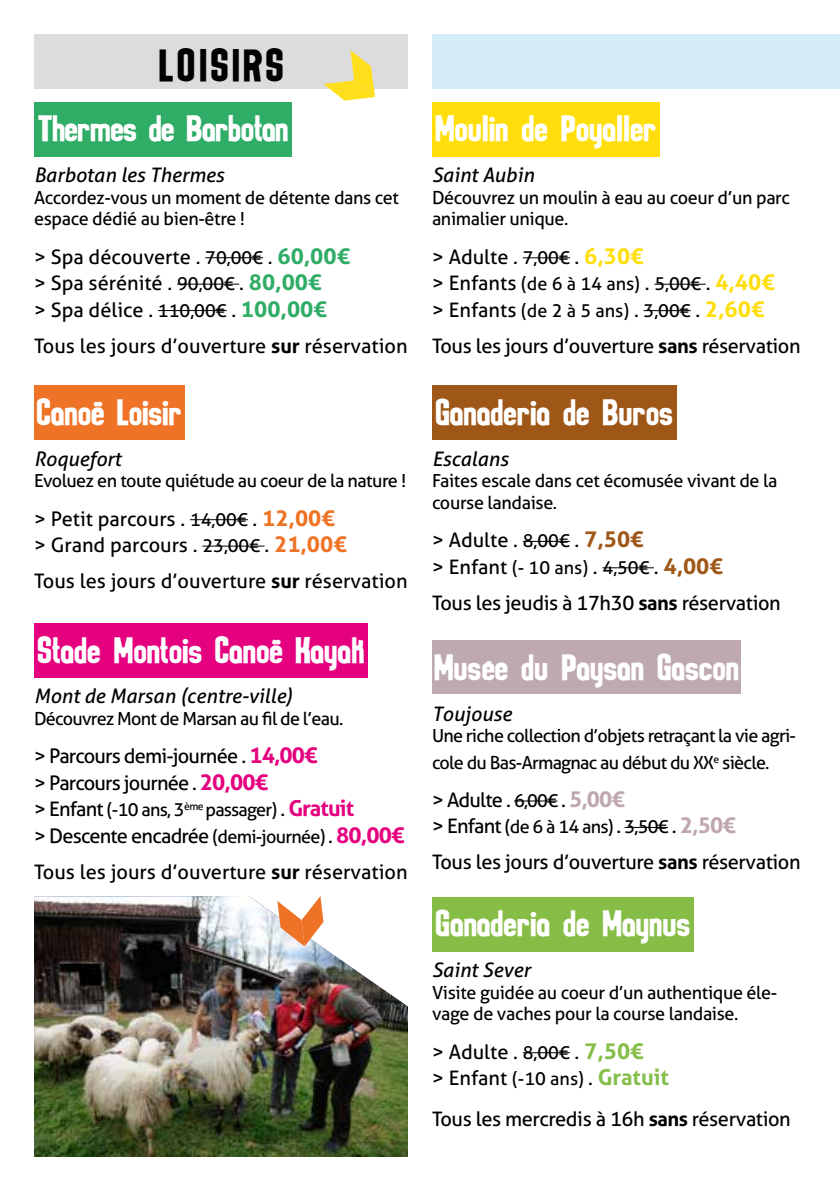
<style>
.page{position:relative;width:840px;height:1191px;background:#fff}
.page>*{position:absolute;margin:0;border:0;box-sizing:border-box;transform-origin:0 0}
.t1{font:32px "Pariri";letter-spacing:.1em;color:#020203}
.t2{font:26px "Pariri";color:#fff}
.t3{font:26px "Pariri";letter-spacing:-.02em;color:#fff}
.t4{font:20px/26.4px "Aller";color:#000}
.t5{font:20px "Aller";letter-spacing:-.02em;color:#000}
.t6{font:italic 20px "Aller";color:#000}
.t7{font:20px/26.4px "Aller";letter-spacing:-.04em;color:#000}
.t8{font:18px/21.6px "Aller";letter-spacing:-.02em;color:#000}
.t9{font:18px/26.4px "Aller";letter-spacing:-.04em;color:#000}
.t10{font:18px/26.4px "Aller";color:#000}
.s1{font-size:18px}
.s2{font-weight:700;font-size:22px;color:#2fac66}
.s3{font-weight:700}
.s4{font-weight:700;font-size:22px;color:#ee7326}
.s5{font-weight:700;font-size:22px;color:#e4007e}
.s6{font-size:20px}
.s7{font-weight:700;font-size:22px;color:#ffde0c}
.s8{font-weight:700;font-size:22px;color:#9f5718}
.s9{font-weight:700;font-size:22px;color:#bfa7b0}
.s10{font-weight:700;font-size:22px;color:#85be49}
</style>
<div class="page">
<img style="left:34px;top:896px;width:374px;height:261px">
<div style="left:34px;top:102px;width:258px;height:54px;background:#2fac66"></div>
<hr style="left:205px;top:257px;width:58px;height:1px;background:#000">
<hr style="left:177px;top:284px;width:62px;height:1px;background:#000">
<hr style="left:158px;top:310px;width:68px;height:1px;background:#000">
<div style="left:34px;top:385px;width:150px;height:55px;background:#ee7326"></div>
<hr style="left:190px;top:519px;width:58px;height:1px;background:#000">
<hr style="left:202px;top:545px;width:62px;height:1px;background:#000">
<div style="left:34px;top:623px;width:334px;height:54px;background:#e4007e"></div>
<div style="left:432px;top:102px;width:227px;height:54px;background:#ffde0c"></div>
<hr style="left:522px;top:257px;width:47px;height:1px;background:#000">
<hr style="left:654px;top:284px;width:51px;height:1px;background:#000">
<hr style="left:643px;top:310px;width:47px;height:1px;background:#000">
<div style="left:432px;top:385px;width:243px;height:55px;background:#9f5718"></div>
<hr style="left:522px;top:541px;width:47px;height:1px;background:#000">
<hr style="left:602px;top:567px;width:51px;height:1px;background:#000">
<div style="left:432px;top:640px;width:308px;height:53px;background:#bfa9b1"></div>
<hr style="left:513px;top:800px;width:44px;height:1px;background:#000">
<hr style="left:624px;top:827px;width:43px;height:1px;background:#000">
<div style="left:432px;top:896px;width:261px;height:55px;background:#86bd47"></div>
<hr style="left:522px;top:1052px;width:47px;height:1px;background:#000">
<div style="left:34px;top:34px;width:374px;height:55px;background:#dcdbdd"></div>
<div style="left:432px;top:34px;width:407px;height:55px;background:#d4edf9"></div>
<svg style="left:277px;top:896px;width:46px;height:50px"></svg>
<svg style="left:323px;top:50px;width:52px;height:51px"></svg>
<h1 class="t1" style="left:159px;top:45px;width:126px">LOISIRS</h1>
<h2 class="t3" style="left:37px;top:112px;width:252px">Thermes de Barbotan</h2>
<p class="t6" style="left:34px;top:163px;width:192px">Barbotan les Thermes</p>
<p class="t8" style="left:34px;top:186px;width:366px">Accordez-vous un moment de détente dans cet espace dédié au bien-être !</p>
<p class="t4" style="left:34px;top:243px;width:317px">&gt; Spa découverte . <span class="s1">70,00€</span> . <span class="s2">60,00€ </span>&gt; Spa sérénité . <span class="s1">90,00€</span> . <span class="s2">80,00€<br></span>&gt; Spa délice . <span class="s1">110,00€</span> . <span class="s2">100,00€</span></p>
<p class="t4" style="left:34px;top:332px;width:375px">Tous les jours d’ouverture <span class="s3">sur</span> réservation</p>
<h2 class="t2" style="left:37px;top:395px;width:147px">Canoë Loisir</h2>
<p class="t6" style="left:34px;top:446px;width:89px">Roquefort</p>
<p class="t8" style="left:34px;top:470px;width:373px">Evoluez en toute quiétude au coeur de la nature !</p>
<p class="t4" style="left:34px;top:505px;width:314px">&gt; Petit parcours . <span class="s1">14,00€</span> . <span class="s4">12,00€ </span>&gt; Grand parcours . <span class="s1">23,00€</span> . <span class="s4">21,00€</span></p>
<p class="t4" style="left:34px;top:568px;width:375px">Tous les jours d’ouverture <span class="s3">sur</span> réservation</p>
<h2 class="t2" style="left:37px;top:633px;width:329px">Stade Montois Canoë Kayak</h2>
<p class="t6" style="left:34px;top:684px;width:260px">Mont de Marsan (centre-ville)</p>
<p class="t9" style="left:34px;top:705px;width:310px">Découvrez Mont de Marsan au fil de l’eau.</p>
<p class="t7" style="left:34px;top:743px;width:285px">&gt; Parcours demi-journée . <span class="s5">14,00€ </span>&gt; Parcours journée . <span class="s5">20,00€</span></p>
<p class="t9" style="left:34px;top:796px;width:321px"><span class="s6">&gt; Enfant</span> (-10 ans, 3<sup>ème</sup> passager) <span class="s6">.</span> <span class="s5">Gratuit</span></p>
<p class="t4" style="left:34px;top:817px;width:375px;line-height:36px">&gt; Descente encadrée <span class="s1">(demi-journée)</span> . <span class="s5">80,00€<br></span>Tous les jours d’ouverture <span class="s3">sur</span> réservation</p>
<h2 class="t2" style="left:434px;top:112px;width:223px">Moulin de Poyaller</h2>
<p class="t6" style="left:432px;top:163px;width:104px">Saint Aubin</p>
<p class="t8" style="left:432px;top:186px;width:359px">Découvrez un moulin à eau au coeur d’un parc animalier unique.</p>
<p class="t5" style="left:432px;top:244px;width:213px">&gt; Adulte . <span class="s1">7,00€</span> . <span class="s7">6,30€</span></p>
<p class="t10" style="left:432px;top:270px;width:344px"><span class="s6">&gt; Enfants</span> (de 6 à 14 ans) <span class="s6">.</span> 5,00€ <span class="s6">.</span> <span class="s7">4,40€ </span><span class="s6">&gt; Enfants</span> (de 2 à 5 ans) <span class="s6">.</span> 3,00€ <span class="s6">.</span> <span class="s7">2,60€</span></p>
<p class="t5" style="left:432px;top:333px;width:370px">Tous les jours d’ouverture <span class="s3">sans</span> réservation</p>
<h2 class="t2" style="left:435px;top:395px;width:238px">Ganaderia de Buros</h2>
<p class="t6" style="left:432px;top:446px;width:78px">Escalans</p>
<p class="t8" style="left:432px;top:470px;width:347px">Faites escale dans cet écomusée vivant de la course landaise.</p>
<p class="t5" style="left:432px;top:528px;width:213px">&gt; Adulte . <span class="s1">8,00€</span> . <span class="s8">7,50€</span></p>
<p class="t8" style="left:432px;top:556px;width:292px"><span class="s6">&gt; Enfant</span> (- 10 ans) <span class="s6">.</span> 4,50€ <span class="s6">.</span> <span class="s8">4,00€</span></p>
<p class="t5" style="left:432px;top:590px;width:350px">Tous les jeudis à 17h30 <span class="s3">sans</span> réservation</p>
<h2 class="t2" style="left:433px;top:650px;width:306px">Musée du Paysan Gascon</h2>
<p class="t6" style="left:432px;top:701px;width:81px">Toujouse</p>
<p class="t9" style="left:432px;top:722px;width:365px">Une riche collection d’objets retraçant la vie agri&shy;cole du Bas-Armagnac au début du XX<sup>e</sup> siècle.</p>
<p class="t5" style="left:432px;top:787px;width:194px">&gt; Adulte . <span class="s1">6,00€</span> . <span class="s9">5,00€</span></p>
<p class="t8" style="left:432px;top:816px;width:305px"><span class="s6">&gt; Enfant</span> (de 6 à 14 ans) <span class="s6">.</span> 3,50€ <span class="s6">.</span> <span class="s9">2,50€</span></p>
<p class="t5" style="left:432px;top:850px;width:370px">Tous les jours d’ouverture <span class="s3">sans</span> réservation</p>
<h2 class="t2" style="left:435px;top:907px;width:256px">Ganaderia de Maynus</h2>
<p class="t6" style="left:432px;top:957px;width:100px">Saint Sever</p>
<p class="t8" style="left:432px;top:981px;width:347px">Visite guidée au coeur d’un authentique éle&shy;vage de vaches pour la course landaise.</p>
<p class="t4" style="left:432px;top:1038px;width:238px">&gt; Adulte . <span class="s1">8,00€</span> . <span class="s10">7,50€<br></span>&gt; Enfant <span class="s1">(-10 ans)</span> . <span class="s10">Gratuit</span></p>
<p class="t5" style="left:432px;top:1106px;width:360px">Tous les mercredis à 16h <span class="s3">sans</span> réservation</p>
</div>
